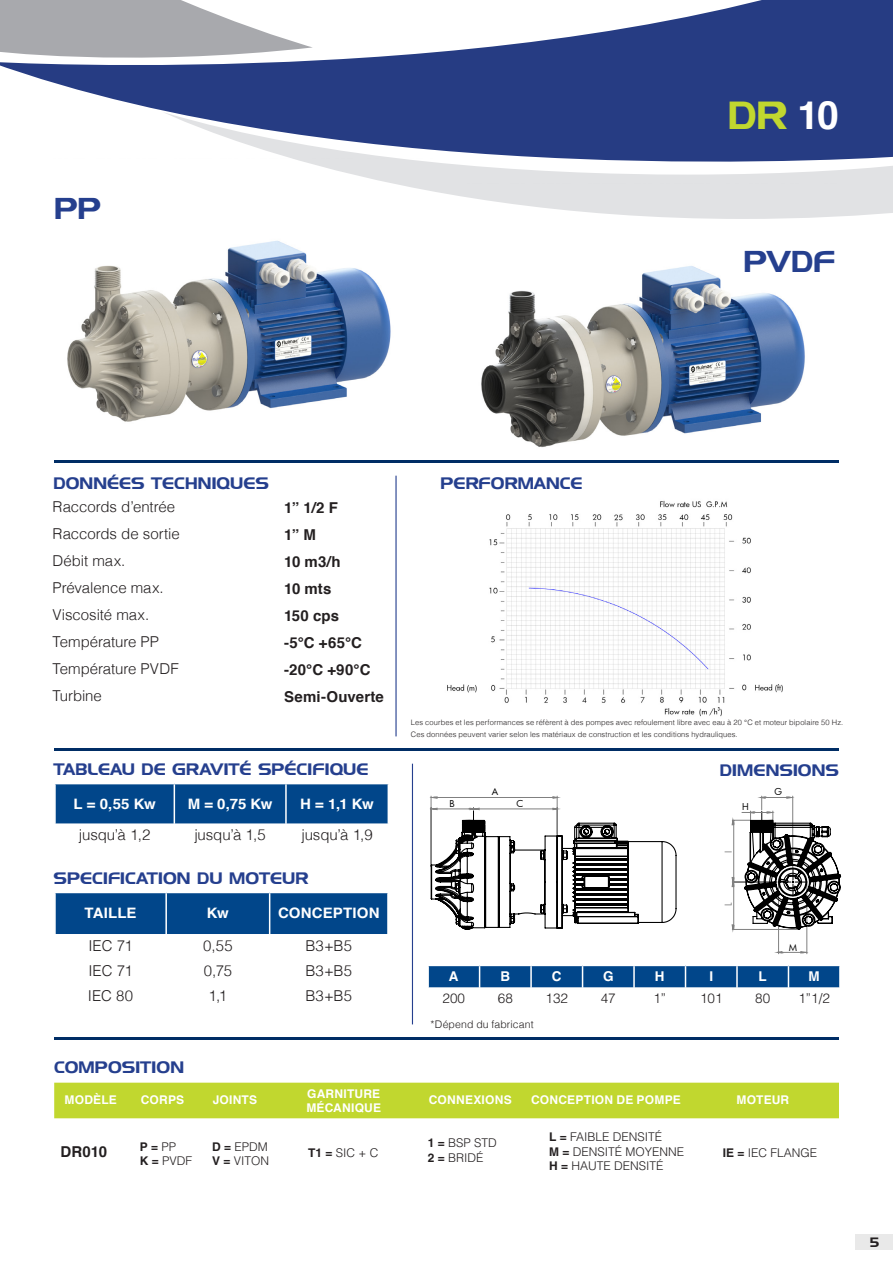
<style>
.page{position:relative;width:893px;height:1263px;background:#fff}
.page>*{position:absolute;margin:0;border:0;box-sizing:border-box;transform-origin:0 0}
.t1{font:39px "Denmark";color:#c1d72f}
.t2{font:30px "Denmark";letter-spacing:-.005em;color:#253f8e}
.t3{font:16.5px "Denmark";letter-spacing:.005em;color:#253f8e}
.t4{font:300 15px "Helvetica";letter-spacing:-.005em;color:#231f20}
.t5{font:700 15px "Helvetica";letter-spacing:.01em;color:#231f20}
.t6{font:700 14.4px "Helvetica";letter-spacing:.005em;color:#fff;scale:1.04 1}
.t7{font:300 13.5px "Helvetica LT Std";color:#231f20}
.t8{font:700 13.5px "Helvetica LT Std";color:#fff}
.t9{font:13.5px "Denmark";color:#231f20}
.t10{font:300 12px "Helvetica LT Std";color:#231f20}
.t11{font:700 12px "Helvetica";letter-spacing:.02em;color:#fff}
.t12{font:700 12px "Helvetica LT Std";color:#231f20}
.t13{font:300 10.5px "Helvetica";letter-spacing:.01em;color:#231f20}
.t14{font:9.3px "Futura";color:#000}
.t15{font:9.3px "Futura";color:#808080}
.t16{font:300 7.5px "Helvetica";letter-spacing:.015em;color:#231f20}
.s1{font-family:"Helvetica";font-weight:700;color:#fff}
.s2{font-weight:300}
.s3{font-weight:700}
</style>
<div class="page">
<img style="left:447px;top:501px;width:336px;height:216px">
<svg style="left:7px;top:0;width:886px;height:112px;fill:#263c83"></svg>
<svg style="left:166px;top:112px;width:727px;height:105px;fill:#263c83"></svg>
<svg style="left:0;top:0;width:313px;height:68px"></svg>
<hr style="left:54px;top:1037px;width:785px;height:3px;background:#002d65">
<hr style="left:54px;top:460px;width:785px;height:2px;background:#002d65">
<div style="left:855px;top:1234px;width:38px;height:16px;background:#e9e9e9"></div>
<hr style="left:395px;top:476px;width:2px;height:260px;background:#253f8e">
<hr style="left:412px;top:764px;width:1px;height:260px;background:#253f8e">
<hr style="left:54px;top:748px;width:785px;height:2px;background:#002d65">
<svg style="left:55px;top:892px;width:333px;height:42px;background:#0c4e8f"></svg>
<svg style="left:55px;top:784px;width:334px;height:40px;background:#0a4c8e"></svg>
<img style="left:67px;top:159px;width:365px;height:263px">
<img style="left:467px;top:183px;width:371px;height:265px">
<svg style="left:428px;top:965px;width:412px;height:23px;background:#1c5996"></svg>
<hr style="left:839px;top:987px;width:2px;height:22px;background:#fff">
<hr style="left:806px;top:883px;width:1px;height:71px;background:#808080">
<hr style="left:778px;top:883px;width:1px;height:71px;background:#808080">
<svg style="left:431px;top:796px;width:376px;height:157px"></svg>
<svg style="left:732px;top:796px;width:75px;height:21px"></svg>
<svg style="left:430px;top:817px;width:412px;height:130px"></svg>
<div style="left:54px;top:1083px;width:785px;height:36px;background:#c1d72f"></div>
<p class="t2" style="left:54px;top:191px;width:49px">PP</p>
<p class="t1" style="left:728px;top:92px;width:113px">DR <span class="s1">10</span></p>
<p class="t2" style="left:744px;top:244px;width:93px">PVDF</p>
<p class="t3" style="left:54px;top:473px;width:217px">DONNÉES TECHNIQUES</p>
<p class="t3" style="left:440px;top:473px;width:143px">PERFORMANCE</p>
<p class="t4" style="left:53px;top:495px;width:124px">Raccords d’entrée</p>
<p class="t4" style="left:53px;top:522px;width:129px">Raccords de sortie</p>
<p class="t4" style="left:53px;top:549px;width:74px">Débit max.</p>
<p class="t4" style="left:53px;top:576px;width:112px">Prévalence max.</p>
<p class="t4" style="left:53px;top:603px;width:98px">Viscosité max.</p>
<p class="t4" style="left:53px;top:630px;width:108px">Température PP</p>
<p class="t4" style="left:53px;top:657px;width:128px">Température PVDF</p>
<p class="t4" style="left:53px;top:684px;width:51px">Turbine</p>
<p class="t5" style="left:284px;top:498px;width:55px">1” 1/2 F</p>
<p class="t5" style="left:284px;top:525px;width:33px">1” M</p>
<p class="t5" style="left:284px;top:552px;width:58px">10 m3/h</p>
<p class="t5" style="left:284px;top:579px;width:49px">10 mts</p>
<p class="t5" style="left:284px;top:606px;width:56px">150 cps</p>
<p class="t5" style="left:284px;top:633px;width:79px">-5°C +65°C</p>
<p class="t5" style="left:284px;top:660px;width:88px">-20°C +90°C</p>
<p class="t5" style="left:284px;top:687px;width:101px">Semi-Ouverte</p>
<p class="t3" style="left:54px;top:759px;width:316px">TABLEAU DE GRAVITÉ SPÉCIFIQUE</p>
<h3 class="t6" style="left:73px;top:794px;width:81px">L = 0,55 Kw</h3>
<h3 class="t6" style="left:188px;top:794px;width:83px">M = 0,75 Kw</h3>
<h3 class="t6" style="left:300px;top:794px;width:72px">H = 1,1 Kw</h3>
<h3 class="t4" style="left:79px;top:823px;width:73px">jusqu’à 1,2</h3>
<h3 class="t4" style="left:194px;top:823px;width:73px">jusqu’à 1,5</h3>
<h3 class="t4" style="left:301px;top:823px;width:73px">jusqu’à 1,9</h3>
<p class="t3" style="left:54px;top:868px;width:256px">SPECIFICATION DU MOTEUR</p>
<h3 class="t6" style="left:85px;top:903px;width:52px">TAILLE</h3>
<h3 class="t6" style="left:207px;top:903px;width:23px">Kw</h3>
<h3 class="t6" style="left:278px;top:903px;width:99px">CONCEPTION</h3>
<h3 class="t4" style="left:88px;top:933px;width:46px">IEC 71</h3>
<h3 class="t4" style="left:203px;top:933px;width:31px">0,55</h3>
<h3 class="t4" style="left:305px;top:933px;width:48px">B3+B5</h3>
<h3 class="t4" style="left:88px;top:959px;width:46px">IEC 71</h3>
<h3 class="t4" style="left:204px;top:959px;width:30px">0,75</h3>
<h3 class="t4" style="left:305px;top:959px;width:48px">B3+B5</h3>
<h3 class="t4" style="left:88px;top:984px;width:47px">IEC 80</h3>
<h3 class="t4" style="left:209px;top:984px;width:20px">1,1</h3>
<h3 class="t4" style="left:305px;top:984px;width:48px">B3+B5</h3>
<p class="t3" style="left:54px;top:1057px;width:131px">COMPOSITION</p>
<p class="t11" style="left:65px;top:1092px;width:54px">MODÈLE</p>
<p class="t11" style="left:141px;top:1092px;width:45px">CORPS</p>
<p class="t11" style="left:213px;top:1092px;width:46px">JOINTS</p>
<p class="t5" style="left:61px;top:1142px;width:48px">DR010</p>
<p class="t12" style="left:140px;top:1139px;width:38px">P = <span class="s2">PP</span></p>
<p class="t10" style="left:140px;top:1153px;width:54px"><span class="s3">K =</span> PVDF</p>
<p class="t10" style="left:212px;top:1139px;width:57px"><span class="s3">D =</span> EPDM</p>
<p class="t10" style="left:212px;top:1153px;width:59px"><span class="s3">V =</span> VITON</p>
<p class="t11" style="left:307px;top:1086px;width:74px">GARNITURE</p>
<p class="t11" style="left:306px;top:1100px;width:76px">MÉCANIQUE</p>
<p class="t10" style="left:308px;top:1145px;width:72px"><span class="s3">T1 =</span> SIC + C</p>
<p class="t16" style="left:411px;top:717px;width:434px">Les courbes et les performances se réfèrent à des pompes avec refoulement libre avec eau à 20 °C et moteur bipolaire 50 Hz.</p>
<p class="t16" style="left:411px;top:729px;width:328px">Ces données peuvent varier selon les matériaux de construction et les conditions hydrauliques.</p>
<p class="t14" style="left:492px;top:785px;width:8px">A</p>
<p class="t3" style="left:720px;top:760px;width:121px">DIMENSIONS</p>
<p class="t14" style="left:774px;top:785px;width:9px">G</p>
<p class="t14" style="left:450px;top:797px;width:7px">B</p>
<p class="t14" style="left:517px;top:797px;width:8px">C</p>
<p class="t14" style="left:742px;top:800px;width:8px">H</p>
<p class="t15" style="left:722px;top:853px;width:4px;rotate:-90deg">I</p>
<p class="t15" style="left:722px;top:906px;width:5px;rotate:-90deg">L</p>
<p class="t14" style="left:789px;top:941px;width:10px">M</p>
<p class="t8" style="left:449px;top:968px;width:11px">A</p>
<p class="t8" style="left:500px;top:968px;width:11px">B</p>
<p class="t8" style="left:552px;top:968px;width:11px">C</p>
<p class="t8" style="left:603px;top:968px;width:12px">G</p>
<p class="t8" style="left:655px;top:968px;width:11px">H</p>
<p class="t8" style="left:709px;top:968px;width:5px">I</p>
<p class="t8" style="left:759px;top:968px;width:10px">L</p>
<p class="t8" style="left:809px;top:968px;width:13px">M</p>
<p class="t7" style="left:443px;top:990px;width:24px">200</p>
<p class="t7" style="left:498px;top:990px;width:17px">68</p>
<p class="t7" style="left:546px;top:990px;width:24px">132</p>
<p class="t7" style="left:601px;top:990px;width:17px">47</p>
<p class="t7" style="left:653px;top:990px;width:14px">1”</p>
<p class="t7" style="left:700px;top:990px;width:24px">101</p>
<p class="t7" style="left:755px;top:990px;width:17px">80</p>
<p class="t7" style="left:798px;top:990px;width:33px">1”1/2</p>
<p class="t13" style="left:431px;top:1016px;width:105px">*Dépend du fabricant</p>
<p class="t11" style="left:429px;top:1092px;width:85px">CONNEXIONS</p>
<p class="t11" style="left:531px;top:1092px;width:151px">CONCEPTION DE POMPE</p>
<p class="t11" style="left:736px;top:1092px;width:54px">MOTEUR</p>
<p class="t10" style="left:549px;top:1129px;width:115px"><span class="s3">L =</span> FAIBLE DENSITÉ</p>
<p class="t10" style="left:549px;top:1144px;width:137px"><span class="s3">M =</span> DENSITÉ MOYENNE</p>
<p class="t10" style="left:549px;top:1158px;width:116px"><span class="s3">H =</span> HAUTE DENSITÉ</p>
<p class="t10" style="left:428px;top:1135px;width:71px"><span class="s3">1 =</span> BSP STD</p>
<p class="t10" style="left:428px;top:1150px;width:57px"><span class="s3">2 =</span> BRIDÉ</p>
<p class="t10" style="left:723px;top:1145px;width:96px"><span class="s3">IE =</span> IEC FLANGE</p>
<h3 class="t9" style="left:870px;top:1234px;width:11px">5</h3>
</div>
